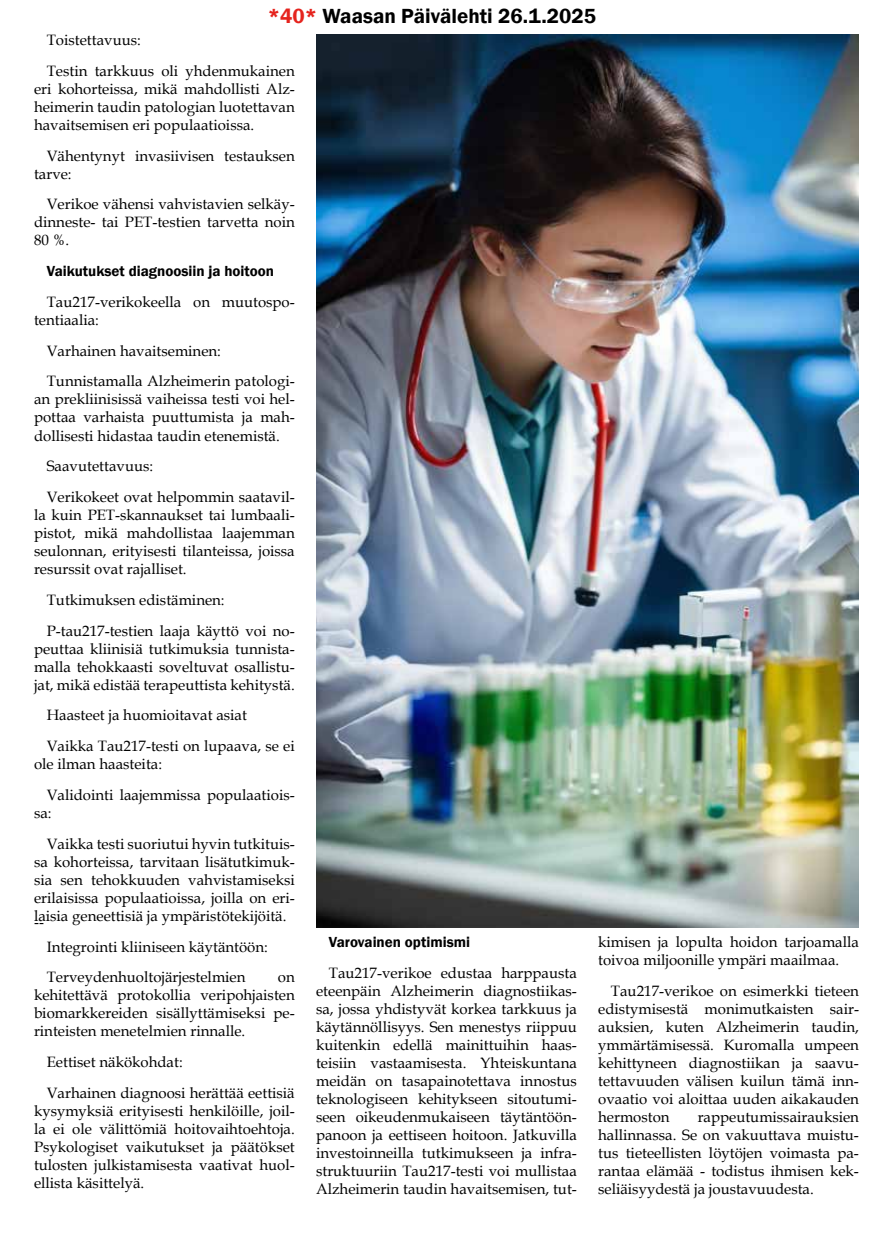
<style>
.page{position:relative;width:893px;height:1234px;background:#fff}
.page>*{position:absolute;margin:0;border:0;box-sizing:border-box;transform-origin:0 0}
.t1{font:600 21px "Franklin Gothic";color:#000}
.t2{font:15px/18px "Book Antiqua";color:#000}
.t3{font:600 15px "Franklin Gothic";color:#000}
.t4{font:15px "Times New Roman";color:#000}
.s1{color:#e5231d}
</style>
<div class="page">
<img style="left:316px;top:34px;width:543px;height:893px">
<h1 class="t1" style="left:268px;top:3px;width:330px"><span class="s1">*40*</span> Waasan Päivälehti 26.1.2025</h1>
<p class="t2" style="left:47px;top:24px;width:250px;line-height:30.8px">Toistettavuus:<br>Testin tarkkuus oli yhdenmukainen</p>
<p class="t2" style="left:34px;top:79px;width:262px;text-align:justify">eri kohorteissa, mikä mahdollisti Alz&shy;heimerin taudin patologian luotettavan havaitsemisen eri populaatioissa.</p>
<p class="t2" style="left:34px;top:146px;width:262px;text-indent:13px">Vähentynyt invasiivisen testauksen tarve:</p>
<p class="t2" style="left:34px;top:195px;width:262px;text-align:justify;text-indent:13px">Verikoe vähensi vahvistavien selkäy&shy;dinneste- tai PET-testien tarvetta noin 80 %.</p>
<p class="t3" style="left:47px;top:262px;width:229px">Vaikutukset diagnoosiin ja hoitoon</p>
<p class="t2" style="left:34px;top:292px;width:262px;text-indent:13px">Tau217-verikokeella on muutospo&shy;tentiaalia:</p>
<p class="t2" style="left:47px;top:335px;width:250px;line-height:30.8px">Varhainen havaitseminen:<br>Tunnistamalla Alzheimerin patologi-</p>
<p class="t2" style="left:34px;top:390px;width:262px;text-align:justify">an prekliinisissä vaiheissa testi voi hel&shy;pottaa varhaista puuttumista ja mah&shy;dollisesti hidastaa taudin etenemistä.</p>
<p class="t2" style="left:47px;top:450px;width:250px;line-height:30.8px">Saavutettavuus:<br>Verikokeet ovat helpommin saatavil-</p>
<p class="t2" style="left:34px;top:505px;width:262px;text-align:justify">la kuin PET-skannaukset tai lumbaali&shy;pistot, mikä mahdollistaa laajemman seulonnan, erityisesti tilanteissa, joissa resurssit ovat rajalliset.</p>
<p class="t2" style="left:47px;top:584px;width:250px;line-height:30.8px">Tutkimuksen edistäminen:<br>P-tau217-testien laaja käyttö voi no-</p>
<p class="t2" style="left:34px;top:639px;width:262px;text-align:justify">peuttaa kliinisiä tutkimuksia tunnista&shy;malla tehokkaasti soveltuvat osallistu&shy;jat, mikä edistää terapeuttista kehitystä.</p>
<p class="t2" style="left:47px;top:699px;width:250px;line-height:30.8px">Haasteet ja huomioitavat asiat<br>Vaikka Tau217-testi on lupaava, se ei</p>
<p class="t2" style="left:47px;top:748px;width:250px;line-height:30.8px;text-indent:-13px">ole ilman haasteita:<br>Validointi laajemmissa populaatiois-</p>
<p class="t2" style="left:47px;top:797px;width:250px;line-height:30.8px;text-indent:-13px">sa:<br>Vaikka testi suoriutui hyvin tutkituis-</p>
<p class="t2" style="left:34px;top:852px;width:262px;text-align:justify">sa kohorteissa, tarvitaan lisätutkimuk&shy;sia sen tehokkuuden vahvistamiseksi erilaisissa populaatioissa, joilla on eri&shy;laisia geneettisiä ja ympäristötekijöitä.</p>
<p class="t2" style="left:47px;top:930px;width:223px;line-height:30.8px">Integrointi kliiniseen käytäntöön:<br>Terveydenhuoltojärjestelmien</p>
<p class="t4" style="left:34px;top:911px;width:11px">--</p>
<p class="t2" style="left:34px;top:967px;width:262px;text-align:justify;text-indent:244px">on kehitettävä protokollia veripohjaisten biomarkkereiden sisällyttämiseksi pe&shy;rinteisten menetelmien rinnalle.</p>
<p class="t2" style="left:47px;top:1046px;width:250px;line-height:30.8px">Eettiset näkökohdat:<br>Varhainen diagnoosi herättää eettisiä</p>
<p class="t2" style="left:34px;top:1101px;width:262px;text-align:justify">kysymyksiä erityisesti henkilöille, joil&shy;la ei ole välittömiä hoitovaihtoehtoja.<br>Psykologiset vaikutukset ja päätökset tulosten julkistamisesta vaativat huol&shy;ellista käsittelyä.</p>
<p class="t3" style="left:329px;top:932px;width:143px">Varovainen optimismi</p>
<p class="t2" style="left:316px;top:963px;width:262px;text-align:justify;text-indent:13px">Tau217-verikoe edustaa harppausta eteenpäin Alzheimerin diagnostiikas&shy;sa, jossa yhdistyvät korkea tarkkuus ja käytännöllisyys. Sen menestys riippuu kuitenkin edellä mainittuihin haas&shy;teisiin vastaamisesta. Yhteiskuntana meidän on tasapainotettava innostus teknologiseen kehitykseen sitoutumi&shy;seen oikeudenmukaiseen täytäntöön&shy;panoon ja eettiseen hoitoon. Jatkuvilla investoinneilla tutkimukseen ja infra&shy;struktuuriin Tau217-testi voi mullistaa Alzheimerin taudin havaitsemisen, tut-</p>
<p class="t2" style="left:598px;top:932px;width:262px">kimisen ja lopulta hoidon tarjoamalla toivoa miljoonille ympäri maailmaa.</p>
<p class="t2" style="left:598px;top:981px;width:262px;text-align:justify;text-indent:13px">Tau217-verikoe on esimerkki tieteen edistymisestä monimutkaisten sair&shy;auksien, kuten Alzheimerin taudin, ymmärtämisessä. Kuromalla umpeen kehittyneen diagnostiikan ja saavu&shy;tettavuuden välisen kuilun tämä inn&shy;ovaatio voi aloittaa uuden aikakauden hermoston</p>
<p class="t2" style="left:598px;top:1107px;width:262px;text-align:justify;text-indent:100px">rappeutumissairauksien hallinnassa. Se on vakuuttava muistu&shy;tus tieteellisten löytöjen voimasta pa&shy;rantaa elämää - todistus ihmisen kek&shy;seliäisyydestä ja joustavuudesta.</p>
</div>
